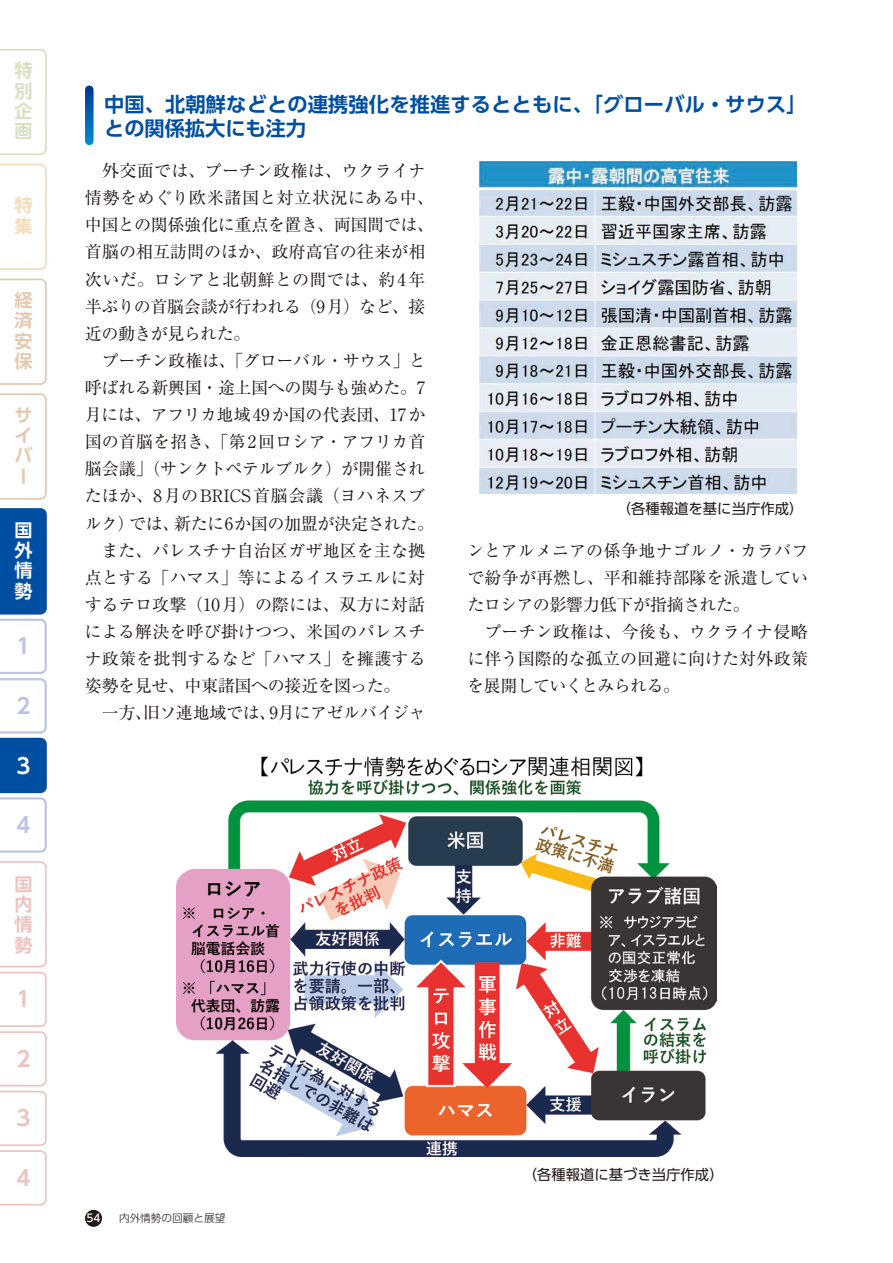
<style>
.page{position:relative;width:893px;height:1263px;background:#fff}
.page>*{position:absolute;margin:0;border:0;box-sizing:border-box;transform-origin:0 0}
.t1{font:700 21.3px "UD Shin Go Pr 6 N De";color:#edc3c0}
.t2{font:700 21.3px "UD Shin Go Pr 6 N De";color:#bbc3e3}
.t3{font:700 21.3px "UD Shin Go Pr 6 N De";color:#fff}
.t4{font:700 20.25px/24.5px "UD Shin Go Pr 6 De";letter-spacing:.01em;color:#004ea2}
.t5{font:700 18px/20.4px "UD Shin Go Pr 6 N De";color:#e4c9b1;text-align:justify}
.t6{font:700 18px/20.4px "UD Shin Go Pr 6 N De";color:#edc3c0;text-align:justify}
.t7{font:700 18px/20.4px "UD Shin Go Pr 6 N De";color:#d7e1c0;text-align:justify}
.t8{font:700 18px/20.4px "UD Shin Go Pr 6 N De";color:#fff;text-align:justify}
.t9{font:700 18px/20.4px "UD Shin Go Pr 6 N De";color:#f4dcb8}
.t10{font:16.95px/27.2px "Ryumin Pr 6 N";letter-spacing:-.005em;color:#221815;text-align:justify}
.t11{font:16.95px "Ryumin Pr 6 N";letter-spacing:.015em;color:#221815}
.t12{font:16.95px "Ryumin Pr 6 N";letter-spacing:-.025em;color:#221815}
.t13{font:16.95px "Ryumin Pr 6 N";letter-spacing:-.03em;color:#221815}
.t14{font:14.4px "UD Shin Go Pr 6 N";color:#221815}
.t15{font:300 10.65px "UD Shin Go Pr 6 N";color:#221815}
.t16{font:500 10.65px "UD Shin Go Pr 6 N";color:#fff}
</style>
<div class="page">
<svg style="left:85px;top:86px;width:9px;height:59px"></svg>
<img style="left:176px;top:756px;width:540px;height:401px">
<img style="left:479px;top:162px;width:317px;height:331px">
<svg style="left:0;top:861px;width:47px;height:345px"></svg>
<svg style="left:0;top:49px;width:47px;height:107px"></svg>
<svg style="left:0;top:163px;width:47px;height:107px"></svg>
<svg style="left:0;top:278px;width:47px;height:107px"></svg>
<svg style="left:0;top:393px;width:47px;height:107px"></svg>
<div style="left:85px;top:1210px;width:17px;height:17px;background:#221815;border-radius:50%"></div>
<svg style="left:0;top:508px;width:47px;height:345px"></svg>
<p class="t7" style="left:14px;top:60px;width:19px">特別企画</p>
<p class="t9" style="left:14px;top:195px;width:19px">特集</p>
<p class="t5" style="left:14px;top:289px;width:19px">経済安保</p>
<p class="t5" style="left:14px;top:404px;width:20px">サイバー</p>
<p class="t8" style="left:14px;top:519px;width:19px">国外情勢</p>
<p class="t2" style="left:16px;top:629px;width:16px">1</p>
<p class="t2" style="left:16px;top:688px;width:16px">2</p>
<p class="t3" style="left:16px;top:748px;width:16px">3</p>
<p class="t2" style="left:16px;top:808px;width:16px">4</p>
<p class="t6" style="left:14px;top:873px;width:19px">国内情勢</p>
<p class="t1" style="left:16px;top:982px;width:16px">1</p>
<p class="t1" style="left:16px;top:1041px;width:16px">2</p>
<p class="t1" style="left:16px;top:1101px;width:16px">3</p>
<p class="t1" style="left:16px;top:1160px;width:16px">4</p>
<p class="t4" style="left:104px;top:91px;width:704px">中国、北朝鮮などとの連携強化を推進するとともに、「グローバル・サウス」との関係拡大にも注力</p>
<p class="t10" style="left:85px;top:156px;width:351px;text-align:left;text-indent:17px">外交面では、プーチン政権は、ウクライナ情勢をめぐり欧米諸国と対立状況にある中、中国との関係強化に重点を置き、両国間では、首脳の相互訪問のほか、政府高官の往来が相次いだ。ロシアと北朝鮮との間では、約4年半ぶりの首脳会談が行われる（9月）など、接近の動きが見られた。</p>
<p class="t10" style="left:102px;top:346px;width:326px">プーチン政権は、「グローバル・サウス」と</p>
<p class="t10" style="left:85px;top:373px;width:342px">呼ばれる新興国・途上国への関与も強めた。7</p>
<p class="t10" style="left:85px;top:400px;width:342px">月には、アフリカ地域49か国の代表団、17か</p>
<p class="t10" style="left:85px;top:427px;width:342px">国の首脳を招き、「第2回ロシア・アフリカ首</p>
<p class="t12" style="left:85px;top:456px;width:342px">脳会議」（サンクトペテルブルク）が開催され</p>
<p class="t11" style="left:85px;top:483px;width:342px">たほか、8月のBRICS首脳会議（ヨハネスブ</p>
<p class="t10" style="left:85px;top:509px;width:351px">ルク）では、新たに6か国の加盟が決定された。</p>
<p class="t10" style="left:102px;top:536px;width:325px">また、パレスチナ自治区ガザ地区を主な拠</p>
<p class="t10" style="left:85px;top:563px;width:342px">点とする「ハマス」等によるイスラエルに対</p>
<p class="t10" style="left:85px;top:590px;width:342px">するテロ攻撃（10月）の際には、双方に対話</p>
<p class="t10" style="left:85px;top:617px;width:342px">による解決を呼び掛けつつ、米国のパレスチ</p>
<p class="t10" style="left:85px;top:644px;width:342px">ナ政策を批判するなど「ハマス」を擁護する</p>
<p class="t10" style="left:85px;top:671px;width:317px">姿勢を見せ、中東諸国への接近を図った。</p>
<p class="t13" style="left:102px;top:700px;width:325px">一方、旧ソ連地域では、9月にアゼルバイジャ</p>
<p class="t14" style="left:617px;top:497px;width:188px">（各種報道を基に当庁作成）</p>
<p class="t10" style="left:467px;top:536px;width:343px">ンとアルメニアの係争地ナゴルノ・カラバフで紛争が再燃し、平和維持部隊を派遣していたロシアの影響力低下が指摘された。</p>
<p class="t10" style="left:467px;top:617px;width:342px;text-indent:17px">プーチン政権は、今後も、ウクライナ侵略に伴う国際的な孤立の回避に向けた対外政策を展開していくとみられる。</p>
<p class="t16" style="left:87px;top:1210px;width:16px">54</p>
<p class="t15" style="left:119px;top:1210px;width:108px">内外情勢の回顧と展望</p>
<p class="t14" style="left:523px;top:1163px;width:202px">（各種報道に基づき当庁作成）</p>
</div>
